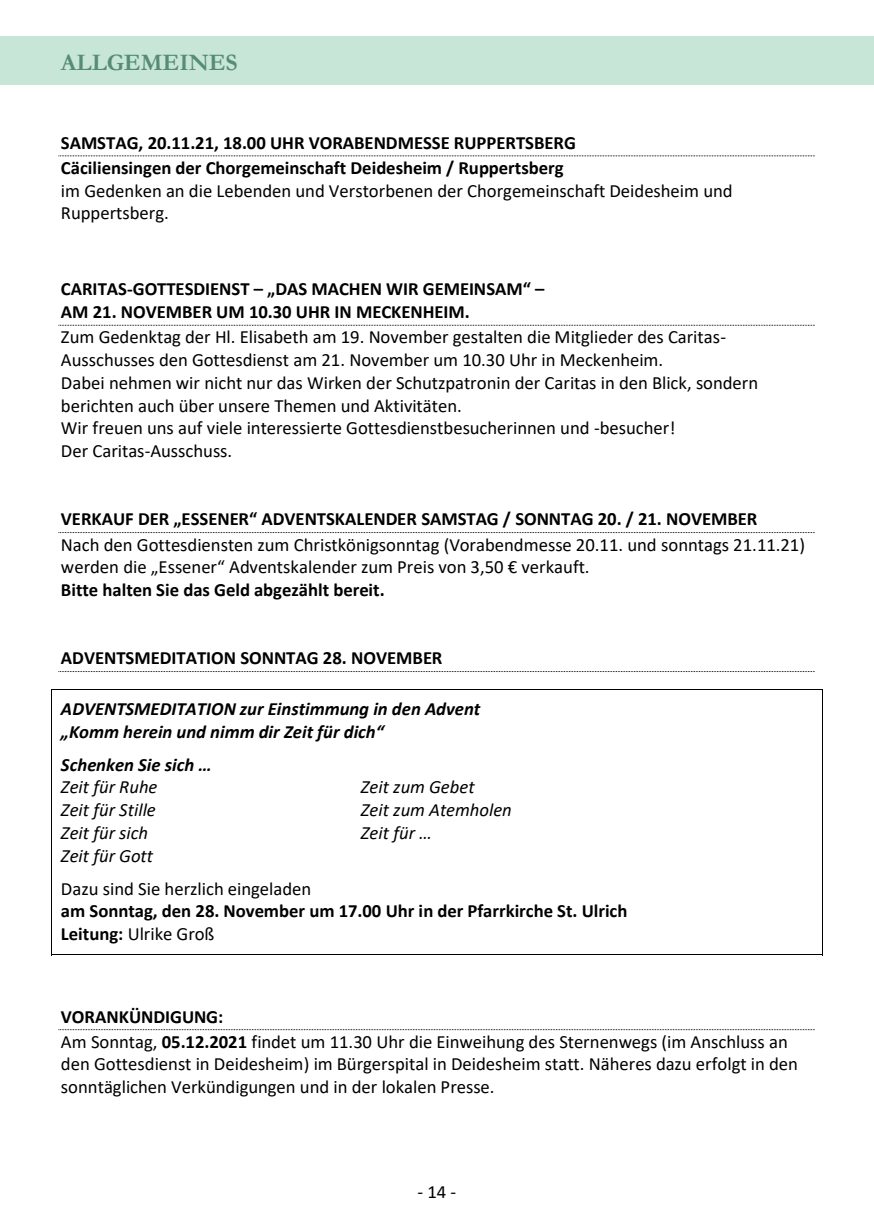
<style>
.page{position:relative;width:874px;height:1221px;background:#fff}
.page>*{position:absolute;margin:0;border:0;box-sizing:border-box;transform-origin:0 0}
.t1{font:700 23.8px "Garamond";color:#568c76}
.t2{font:18.72px/22.8px "Calibri";color:#000}
.t3{font:700 18.72px/22.8px "Calibri";color:#000}
.t4{font:italic 700 18.72px/22.8px "Calibri";color:#000}
.t5{font:italic 18.72px "Calibri";color:#000}
.s1{font-weight:400}
.s2{font-weight:700}
</style>
<div class="page">
<div style="left:0;top:36px;width:873px;height:49px;background:#c8e6d8"></div>
<svg style="left:58px;top:155px;width:756px;height:1px"></svg>
<svg style="left:58px;top:325px;width:756px;height:1px"></svg>
<svg style="left:58px;top:532px;width:756px;height:1px"></svg>
<svg style="left:58px;top:671px;width:756px;height:1px"></svg>
<hr style="left:52px;top:688px;width:769px;height:1px;background:#000">
<hr style="left:52px;top:954px;width:769px;height:1px;background:#000">
<svg style="left:51px;top:689px;width:1px;height:266px"></svg>
<svg style="left:58px;top:1029px;width:756px;height:1px"></svg>
<p class="t1" style="left:61px;top:46px;width:178px">ALLGEMEINES</p>
<p class="t3" style="left:61px;top:129px;width:516px;line-height:25.4px">SAMSTAG, 20.11.21, 18.00 UHR VORABENDMESSE RUPPERTSBERG<br>Cäciliensingen der Chorgemeinschaft Deidesheim / Ruppertsberg</p>
<p class="t2" style="left:61px;top:179px;width:673px">im Gedenken an die Lebenden und Verstorbenen der Chorgemeinschaft Deidesheim und<br>Ruppertsberg.</p>
<p class="t3" style="left:61px;top:277px;width:485px">CARITAS-GOTTESDIENST – „DAS MACHEN WIR GEMEINSAM“ –<br>AM 21. NOVEMBER UM 10.30 UHR IN MECKENHEIM.</p>
<p class="t2" style="left:61px;top:325px;width:698px">Zum Gedenktag der Hl. Elisabeth am 19. November gestalten die Mitglieder des Caritas-Ausschusses den Gottesdienst am 21. November um 10.30 Uhr in Meckenheim.<br>Dabei nehmen wir nicht nur das Wirken der Schutzpatronin der Caritas in den Blick, sondern berichten auch über unsere Themen und Aktivitäten.<br>Wir freuen uns auf viele interessierte Gottesdienstbesucherinnen und -besucher!<br>Der Caritas-Ausschuss.</p>
<p class="t3" style="left:61px;top:507px;width:697px">VERKAUF DER „ESSENER“ ADVENTSKALENDER SAMSTAG / SONNTAG 20. / 21. NOVEMBER</p>
<p class="t2" style="left:61px;top:532px;width:745px">Nach den Gottesdiensten zum Christkönigsonntag (Vorabendmesse 20.11. und sonntags 21.11.21) werden die „Essener“ Adventskalender zum Preis von 3,50 € verkauft.</p>
<p class="t3" style="left:61px;top:578px;width:325px">Bitte halten Sie das Geld abgezählt bereit.</p>
<p class="t3" style="left:61px;top:646px;width:383px">ADVENTSMEDITATION SONNTAG 28. NOVEMBER</p>
<p class="t4" style="left:61px;top:696px;width:420px">ADVENTSMEDITATION zur Einstimmung in den Advent „Komm herein und nimm dir Zeit für dich“</p>
<p class="t4" style="left:61px;top:752px;width:152px">Schenken Sie sich …</p>
<p class="t5" style="left:61px;top:774px;width:98px">Zeit für Ruhe</p>
<p class="t5" style="left:360px;top:774px;width:115px">Zeit zum Gebet</p>
<p class="t5" style="left:61px;top:797px;width:96px">Zeit für Stille</p>
<p class="t5" style="left:360px;top:797px;width:152px">Zeit zum Atemholen</p>
<p class="t5" style="left:61px;top:819px;width:89px">Zeit für sich</p>
<p class="t5" style="left:360px;top:819px;width:73px">Zeit für …</p>
<p class="t5" style="left:61px;top:842px;width:94px">Zeit für Gott</p>
<p class="t2" style="left:61px;top:876px;width:252px">Dazu sind Sie herzlich eingeladen</p>
<p class="t3" style="left:61px;top:899px;width:567px">am Sonntag, den 28. November um 17.00 Uhr in der Pfarrkirche St. Ulrich<br>Leitung: <span class="s1">Ulrike Groß</span></p>
<p class="t2" style="left:61px;top:1003px;width:728px;line-height:25.2px"><span class="s2">VORANKÜNDIGUNG:<br></span>Am Sonntag, <span class="s2">05.12.2021</span> findet um 11.30 Uhr die Einweihung des Sternenwegs (im Anschluss an</p>
<p class="t2" style="left:61px;top:1052px;width:738px">den Gottesdienst in Deidesheim) im Bürgerspital in Deidesheim statt. Näheres dazu erfolgt in den sonntäglichen Verkündigungen und in der lokalen Presse.</p>
<p class="t2" style="left:417px;top:1180px;width:40px">- 14 -</p>
</div>
